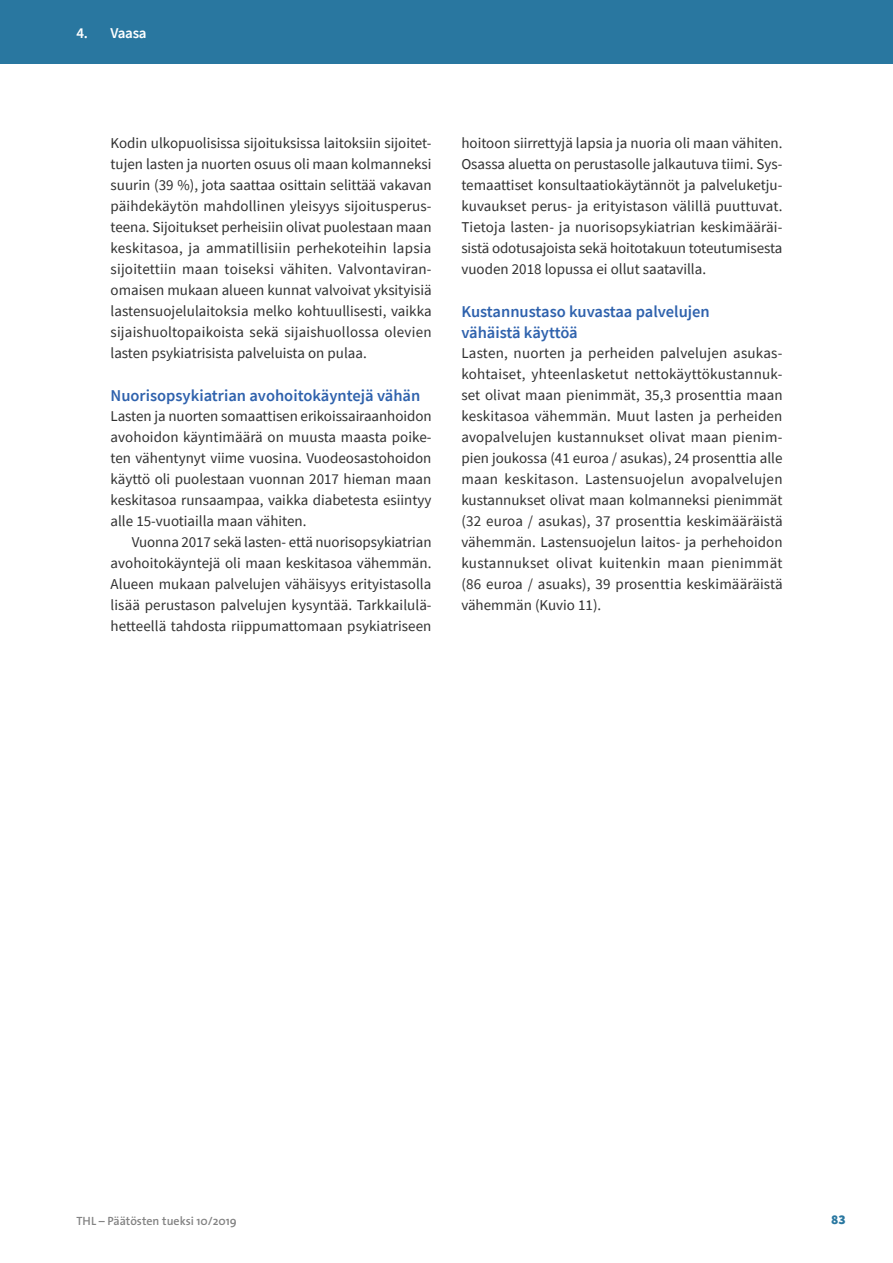
<style>
.page{position:relative;width:893px;height:1263px;background:#fff}
.page>*{position:absolute;margin:0;border:0;box-sizing:border-box;transform-origin:0 0}
.H3{font:600 16.5px/21px "Source Sans Pro";color:#2f62ad}
.LEIPIS_in{font:15px/21px "Source Sans Pro";color:#303030;text-align:justify}
.LEIPIS_ut{font:15px/21px "Source Sans Pro";color:#303030;text-align:justify}
.t1{font:600 15px "Source Sans Pro";letter-spacing:-.02em;color:#fff}
.t2{font:900 13.5px "Source Sans Pro";color:#2977a0}
.t3{font:600 12px "The Sans";color:#838383}
</style>
<div class="page">
<div style="left:0;top:0;width:893px;height:64px;background:#2977a0"></div>
<p class="t1" style="left:77px;top:23px;width:72px">4. Vaasa</p>
<p class="LEIPIS_in" style="left:111px;top:133px;width:323px">Kodin ulkopuolisissa sijoituksissa laitoksiin sijoitet&shy;tujen lasten ja nuorten osuus oli maan kolmanneksi suurin (39 %), jota saattaa osittain selittää vakavan päihdekäytön mahdollinen yleisyys sijoitusperus&shy;teena. Sijoitukset perheisiin olivat puolestaan maan keskitasoa, ja ammatillisiin perhekoteihin lapsia sijoitettiin maan toiseksi vähiten. Valvontaviran&shy;omaisen mukaan alueen kunnat valvoivat yksityisiä lastensuojelulaitoksia melko kohtuullisesti, vaikka sijaishuoltopaikoista sekä sijaishuollossa olevien lasten psykiatrisista palveluista on pulaa.</p>
<h3 class="H3" style="left:111px;top:384px;width:311px">Nuorisopsykiatrian avohoitokäyntejä vähän</h3>
<p class="LEIPIS_ut" style="left:111px;top:406px;width:323px">Lasten ja nuorten somaattisen erikoissairaanhoidon avohoidon käyntimäärä on muusta maasta poike&shy;ten vähentynyt viime vuosina. Vuodeosastohoidon käyttö oli puolestaan vuonnan 2017 hieman maan keskitasoa runsaampaa, vaikka diabetesta esiintyy alle 15-vuotiailla maan vähiten.</p>
<p class="LEIPIS_in" style="left:111px;top:532px;width:323px;text-indent:21px">Vuonna 2017 sekä lasten- että nuorisopsykiatrian avohoitokäyntejä oli maan keskitasoa vähemmän.<br>Alueen mukaan palvelujen vähäisyys erityistasolla lisää perustason palvelujen kysyntää. Tarkkailulä&shy;hetteellä tahdosta riippumattomaan psykiatriseen</p>
<p class="LEIPIS_in" style="left:461px;top:133px;width:323px">hoitoon siirrettyjä lapsia ja nuoria oli maan vähiten.<br>Osassa aluetta on perustasolle jalkautuva tiimi. Sys&shy;temaattiset konsultaatiokäytännöt ja palveluketju&shy;kuvaukset perus- ja erityistason välillä puuttuvat.<br>Tietoja lasten- ja nuorisopsykiatrian keskimääräi&shy;sistä odotusajoista sekä hoitotakuun toteutumisesta vuoden 2018 lopussa ei ollut saatavilla.</p>
<h3 class="H3" style="left:461px;top:300px;width:250px">Kustannustaso kuvastaa palvelujen vähäistä käyttöä</h3>
<p class="LEIPIS_ut" style="left:461px;top:343px;width:323px">Lasten, nuorten ja perheiden palvelujen asukas&shy;kohtaiset, yhteenlasketut nettokäyttökustannuk&shy;set olivat maan pienimmät, 35,3 prosenttia maan keskitasoa vähemmän. Muut lasten ja perheiden avopalvelujen kustannukset olivat maan pienim&shy;pien joukossa (41 euroa / asukas), 24 prosenttia alle maan keskitason. Lastensuojelun avopalvelujen kustannukset olivat maan kolmanneksi pienimmät (32 euroa / asukas), 37 prosenttia keskimääräistä vähemmän. Lastensuojelun laitos- ja perhehoidon kustannukset olivat kuitenkin maan pienimmät (86 euroa / asuaks), 39 prosenttia keskimääräistä vähemmän (Kuvio 11).</p>
<p class="t3" style="left:77px;top:1211px;width:162px">THL – Päätösten tueksi 10/2019</p>
<p class="t2" style="left:831px;top:1210px;width:16px">83</p>
</div>
